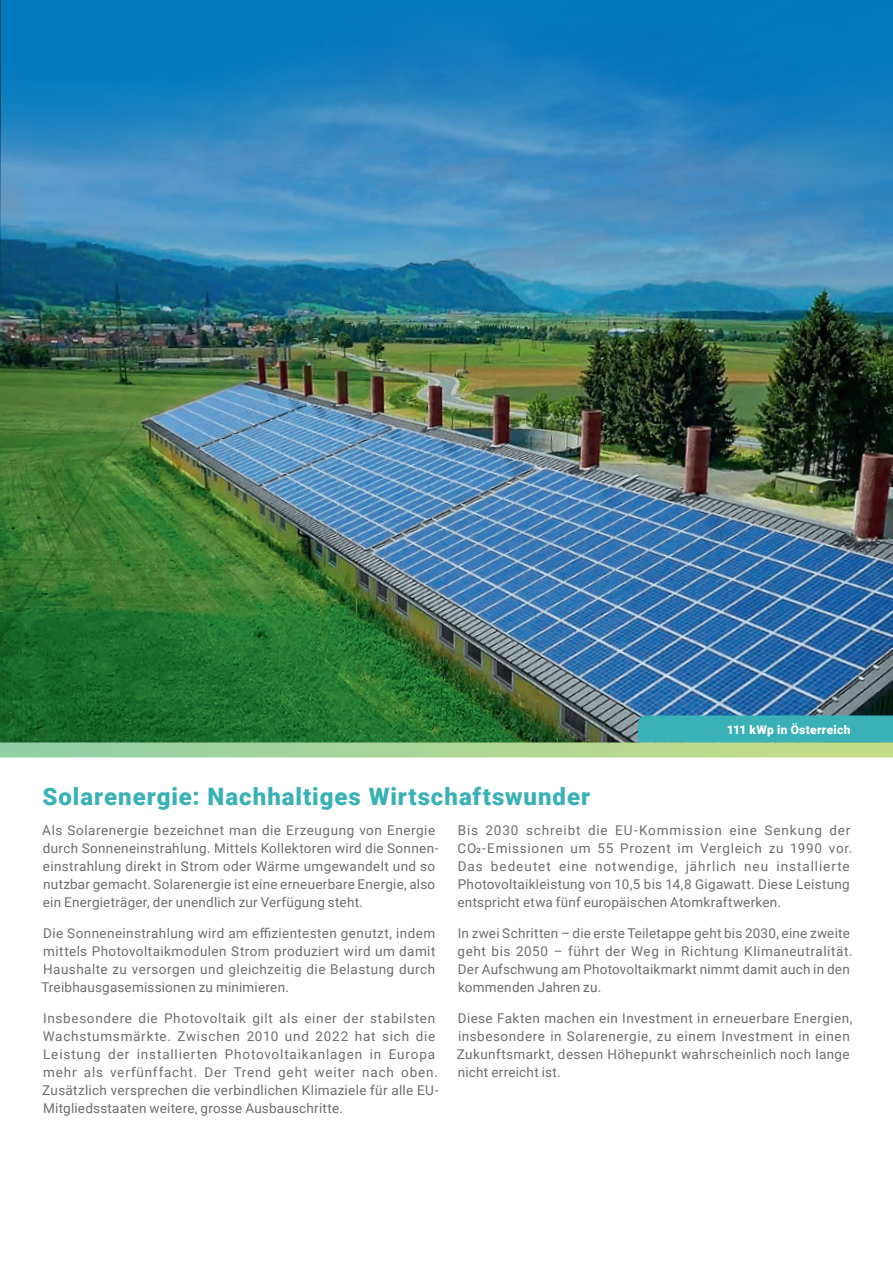
<style>
.page{position:relative;width:893px;height:1263px;background:#fff}
.page>*{position:absolute;margin:0;border:0;box-sizing:border-box;transform-origin:0 0}
.t1{font:900 24px "Roboto";letter-spacing:.04em;color:#3ab1b6}
.Fließtext-1{font:13.5px/18px "Roboto";letter-spacing:.03em;color:#6c6d70}
.Fließtext-1-2{font:13.5px/18px "Roboto";letter-spacing:.05em;color:#6c6d70}
.Fließtext-1-3{font:13.5px/18px "Roboto";letter-spacing:.055em;color:#6c6d70}
.t2{font:900 12px "Roboto";letter-spacing:.025em;color:#fff}
</style>
<div class="page">
<img style="left:0;top:168px;width:893px;height:574px">
<svg style="left:654px;top:168px;width:239px;height:80px;background:#448cbf"></svg>
<svg style="left:1px;top:0;width:892px;height:168px;background:#2082bf"></svg>
<hr style="left:0;top:0;width:1px;height:316px;background:#87898c">
<div style="left:638px;top:715px;width:255px;height:27px;background:#3ab1b6"></div>
<svg style="left:0;top:742px;width:893px;height:15px;background:#a7d293"></svg>
<svg style="left:508px;top:0;width:385px;height:96px;background:#0878bb"></svg>
<p class="t2" style="left:727px;top:721px;width:125px">111 kWp in Österreich</p>
<p class="t1" style="left:43px;top:779px;width:549px">Solarenergie: Nachhaltiges Wirtschaftswunder</p>
<p class="Fließtext-1" style="left:42px;top:821px;width:398px">Als Solarenergie bezeichnet man die Erzeugung von Energie durch Sonneneinstrahlung. Mittels Kollektoren wird die Sonnen&shy;einstrahlung direkt in Strom oder Wärme umgewandelt und so nutzbar gemacht. Solarenergie ist eine erneuerbare Energie, also ein Energieträger, der unendlich zur Verfügung steht.</p>
<p class="Fließtext-1" style="left:42px;top:924px;width:395px;text-align:justify">Die Sonneneinstrahlung wird am effizientesten genutzt, indem mittels Photovoltaikmodulen Strom produziert wird um damit Haushalte zu versorgen und gleichzeitig die Belastung durch Treibhausgasemissionen zu minimieren.</p>
<p class="Fließtext-1-2" style="left:42px;top:1009px;width:398px">Insbesondere die Photovoltaik gilt als einer der stabilsten Wachstumsmärkte. Zwischen 2010 und 2022 hat sich die Leistung der installierten Photovoltaikanlagen in Europa mehr als verfünffacht. Der Trend geht weiter nach oben.<br>Zusätzlich versprechen die verbindlichen Klimaziele für alle EU-Mitgliedsstaaten weitere, grosse Ausbauschritte.</p>
<p class="Fließtext-1-3" style="left:457px;top:821px;width:397px">Bis 2030 schreibt die EU-Kommission eine Senkung der CO2-Emissionen um 55 Prozent im Vergleich zu 1990 vor.<br>Das bedeutet eine notwendige, jährlich neu installierte Photovoltaikleistung von 10,5 bis 14,8 Gigawatt. Diese Leistung entspricht etwa fünf europäischen Atomkraftwerken.</p>
<p class="Fließtext-1" style="left:457px;top:924px;width:397px">In zwei Schritten – die erste Teiletappe geht bis 2030, eine zweite geht bis 2050 – führt der Weg in Richtung Klimaneutralität.<br>Der Aufschwung am Photovoltaikmarkt nimmt damit auch in den kommenden Jahren zu.</p>
<p class="Fließtext-1" style="left:457px;top:1009px;width:397px">Diese Fakten machen ein Investment in erneuerbare Energien, insbesondere in Solarenergie, zu einem Investment in einen Zukunftsmarkt, dessen Höhepunkt wahrscheinlich noch lange nicht erreicht ist.</p>
</div>
